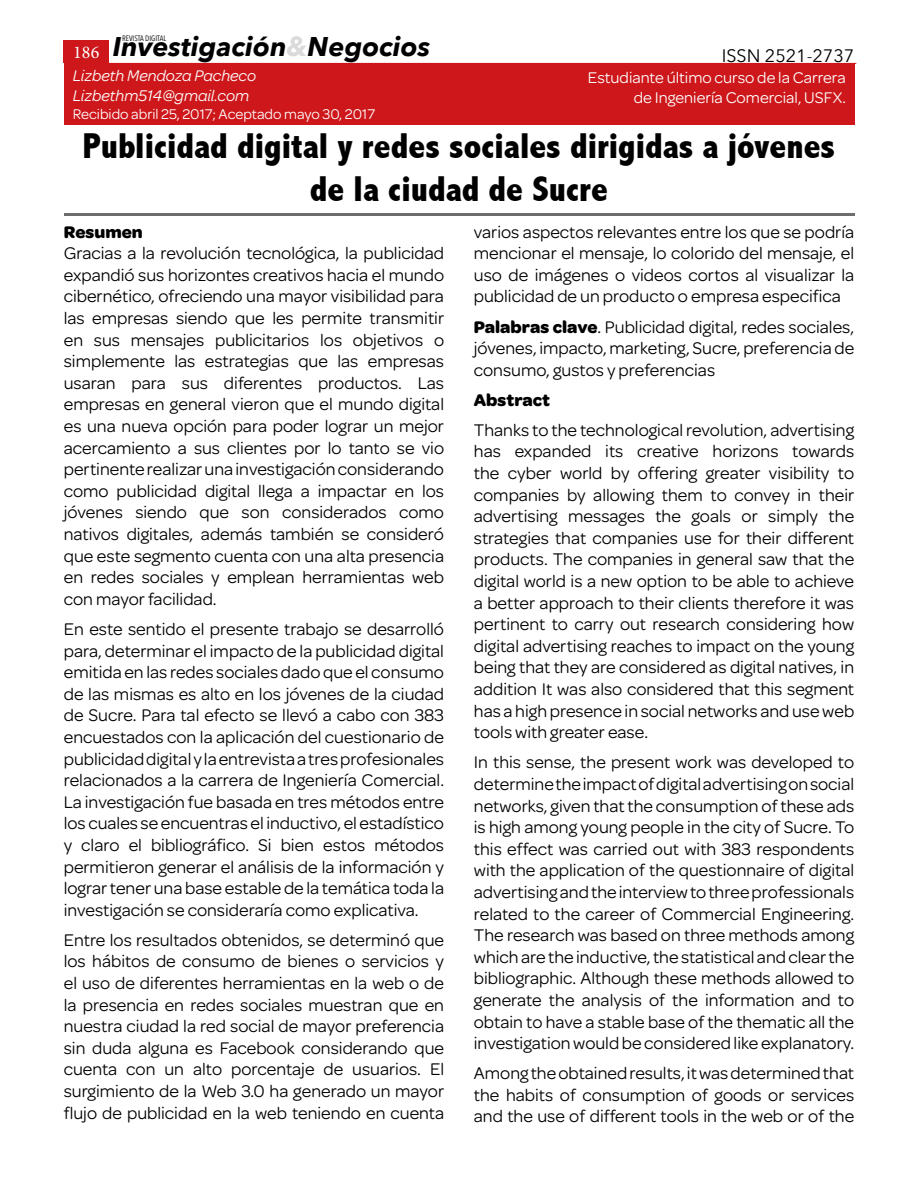
<style>
.page{position:relative;width:918px;height:1188px;background:#fff}
.page>*{position:absolute;margin:0;border:0;box-sizing:border-box;transform-origin:0 0}
.t1{font:800 condensed 36px/43.2px "Abadi";color:#000;text-align:center}
.t2{font:italic 700 27px "Avenir Next";color:#000}
.t3{font:18px/21.6px "Omnes";color:#000;text-align:justify}
.t4{font:700 18px "Omnes";color:#000}
.t5{font:18px "Avenir Next";color:#000}
.t6{font:18px "Minion Pro";color:#fff}
.t7{font:16.5px/19.8px "Omnes";color:#fff;text-align:right}
.t8{font:italic 16.5px/19.8px "Omnes";color:#fff}
.t9{font:15px "Omnes";color:#fff}
.t10{font:7.8px "Avenir Next Condensed";color:#000}
.s1{color:#dadada}
.s2{font-weight:700}
</style>
<div class="page">
<hr style="left:66px;top:63px;width:790px;height:1px;background:#cd171a">
<div style="left:64px;top:41px;width:45px;height:22px;background:#cd171a"></div>
<div style="left:64px;top:64px;width:790px;height:61px;background:#cd171a"></div>
<hr style="left:64px;top:214px;width:790px;height:2px;background:#6d6d6c">
<p class="t10" style="left:122px;top:31px;width:46px">REVISTA DIGITAL</p>
<h2 class="t2" style="left:113px;top:23px;width:319px">Investigación<span class="s1">&amp;</span>Negocios</h2>
<p class="t6" style="left:73px;top:41px;width:28px">186</p>
<p class="t5" style="left:722px;top:40px;width:134px">ISSN 2521-2737</p>
<p class="t8" style="left:73px;top:65px;width:185px">Lizbeth Mendoza Pacheco<br>Lizbethm514@gmail.com</p>
<p class="t9" style="left:73px;top:104px;width:304px">Recibido abril 25, 2017; Aceptado mayo 30, 2017</p>
<p class="t7" style="left:588px;top:67px;width:259px">Estudiante último curso de la Carrera de Ingeniería Comercial, USFX.</p>
<h1 class="t1" style="left:83px;top:124px;width:754px">Publicidad digital y redes sociales dirigidas a jóvenes de la ciudad de Sucre</h1>
<p class="t4" style="left:64px;top:218px;width:81px">Resumen</p>
<p class="t3" style="left:64px;top:241px;width:382px">Gracias a la revolución tecnológica, la publicidad expandió sus horizontes creativos hacia el mundo cibernético, ofreciendo una mayor visibilidad para las empresas siendo que les permite transmitir en sus mensajes publicitarios los objetivos o simplemente las estrategias que las empresas usaran para sus diferentes productos. Las empresas en general vieron que el mundo digital es una nueva opción para poder lograr un mejor acercamiento a sus clientes por lo tanto se vio pertinente realizar una investigación considerando como publicidad digital llega a impactar en los jóvenes siendo que son considerados como nativos digitales, además también se consideró que este segmento cuenta con una alta presencia en redes sociales y emplean herramientas web con mayor facilidad.</p>
<p class="t3" style="left:64px;top:617px;width:382px">En este sentido el presente trabajo se desarrolló para, determinar el impacto de la publicidad digital emitida en las redes sociales dado que el consumo de las mismas es alto en los jóvenes de la ciudad de Sucre. Para tal efecto se llevó a cabo con 383 encuestados con la aplicación del cuestionario de publicidad digital y la entrevista a tres profesionales relacionados a la carrera de Ingeniería Comercial.<br>La investigación fue basada en tres métodos entre los cuales se encuentras el inductivo, el estadístico y claro el bibliográfico. Si bien estos métodos permitieron generar el análisis de la información y lograr tener una base estable de la temática toda la investigación se consideraría como explicativa.</p>
<p class="t3" style="left:64px;top:928px;width:382px">Entre los resultados obtenidos, se determinó que los hábitos de consumo de bienes o servicios y el uso de diferentes herramientas en la web o de la presencia en redes sociales muestran que en nuestra ciudad la red social de mayor preferencia sin duda alguna es Facebook considerando que cuenta con un alto porcentaje de usuarios. El surgimiento de la Web 3.0 ha generado un mayor flujo de publicidad en la web teniendo en cuenta</p>
<p class="t3" style="left:474px;top:220px;width:382px">varios aspectos relevantes entre los que se podría mencionar el mensaje, lo colorido del mensaje, el uso de imágenes o videos cortos al visualizar la publicidad de un producto o empresa especifica</p>
<p class="t3" style="left:474px;top:315px;width:382px"><span class="s2">Palabras clave</span>. Publicidad digital, redes sociales, jóvenes, impacto, marketing, Sucre, preferencia de consumo, gustos y preferencias</p>
<p class="t4" style="left:474px;top:386px;width:78px">Abstract</p>
<p class="t3" style="left:474px;top:418px;width:382px">Thanks to the technological revolution, advertising has expanded its creative horizons towards the cyber world by offering greater visibility to companies by allowing them to convey in their advertising messages the goals or simply the strategies that companies use for their different products. The companies in general saw that the digital world is a new option to be able to achieve a better approach to their clients therefore it was pertinent to carry out research considering how digital advertising reaches to impact on the young being that they are considered as digital natives, in addition It was also considered that this segment has a high presence in social networks and use web tools with greater ease.</p>
<p class="t3" style="left:474px;top:751px;width:382px">In this sense, the present work was developed to determine the impact of digital advertising on social networks, given that the consumption of these ads is high among young people in the city of Sucre. To this effect was carried out with 383 respondents with the application of the questionnaire of digital advertising and the interview to three professionals related to the career of Commercial Engineering.<br>The research was based on three methods among which are the inductive, the statistical and clear the bibliographic. Although these methods allowed to generate the analysis of the information and to obtain to have a stable base of the thematic all the investigation would be considered like explanatory.</p>
<p class="t3" style="left:474px;top:1061px;width:382px">Among the obtained results, it was determined that the habits of consumption of goods or services and the use of different tools in the web or of the</p>
</div>
